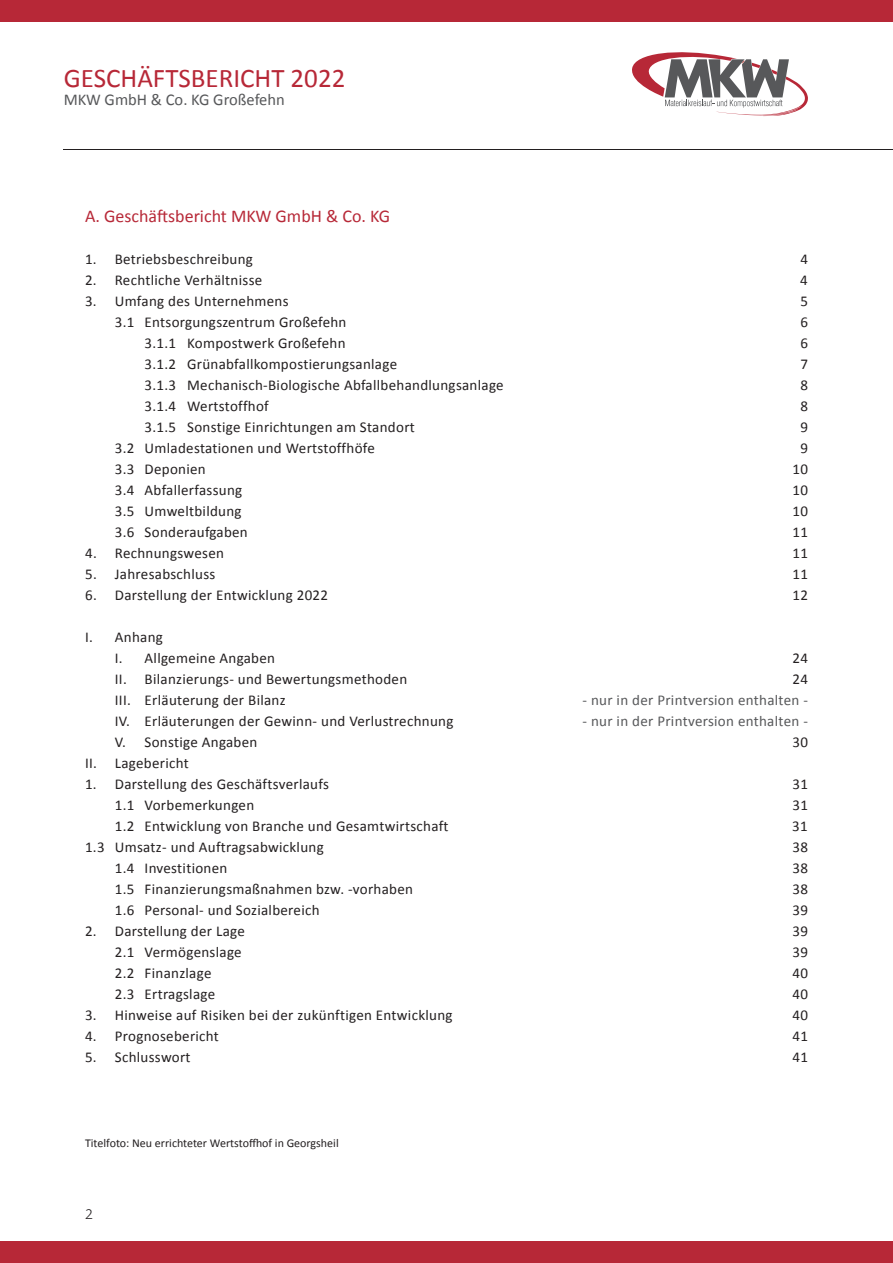
<style>
.page{position:relative;width:893px;height:1263px;background:#fff}
.page>*{position:absolute;margin:0;border:0;box-sizing:border-box;transform-origin:0 0}
.t1{font:27px "Calibri";color:#b72837}
.t2{font:18px "Calibri";color:#b72837}
.t3{font:16.5px "Calibri";color:#57585a}
.t4{font:15px/21px "Calibri";letter-spacing:.02em;color:#231f20}
.t5{font:15px "Calibri";letter-spacing:.02em;color:#57585a}
.t6{font:300 15px "Today SB";color:#231f20}
.t7{font:12px "Calibri";color:#231f20}
</style>
<div class="page">
<div style="left:0;top:0;width:893px;height:21px;background:#b72837"></div>
<div style="left:0;top:1242px;width:893px;height:21px;background:#b72837"></div>
<svg style="left:632px;top:52px;width:176px;height:64px"></svg>
<hr style="left:64px;top:149px;width:829px;height:1px;background:#231f20">
<h1 class="t1" style="left:64px;top:61px;width:283px">GESCHÄFTSBERICHT 2022</h1>
<p class="t3" style="left:64px;top:89px;width:223px">MKW GmbH &amp; Co. KG Großefehn</p>
<p class="t2" style="left:85px;top:205px;width:307px">A. Geschäftsbericht MKW GmbH &amp; Co. KG</p>
<p class="t4" style="left:85px;top:249px;width:169px">1. Betriebsbeschreibung</p>
<p class="t4" style="left:800px;top:249px;width:9px">4</p>
<p class="t4" style="left:85px;top:270px;width:179px">2. Rechtliche Verhältnisse</p>
<p class="t4" style="left:800px;top:270px;width:9px">4</p>
<p class="t4" style="left:85px;top:291px;width:205px">3. Umfang des Unternehmens</p>
<p class="t4" style="left:800px;top:291px;width:9px">5</p>
<p class="t4" style="left:115px;top:312px;width:233px">3.1 Entsorgungszentrum Großefehn</p>
<p class="t4" style="left:800px;top:312px;width:9px">6</p>
<p class="t4" style="left:145px;top:333px;width:202px">3.1.1 Kompostwerk Großefehn</p>
<p class="t4" style="left:800px;top:333px;width:9px">6</p>
<p class="t4" style="left:145px;top:354px;width:254px">3.1.2 Grünabfallkompostierungsanlage</p>
<p class="t4" style="left:800px;top:354px;width:9px">7</p>
<p class="t4" style="left:145px;top:375px;width:361px">3.1.3 Mechanisch-Biologische Abfallbehandlungsanlage</p>
<p class="t4" style="left:800px;top:375px;width:9px">8</p>
<p class="t4" style="left:145px;top:396px;width:126px">3.1.4 Wertstoffhof</p>
<p class="t4" style="left:800px;top:396px;width:9px">8</p>
<p class="t4" style="left:145px;top:417px;width:272px">3.1.5 Sonstige Einrichtungen am Standort</p>
<p class="t4" style="left:800px;top:417px;width:9px">9</p>
<p class="t4" style="left:115px;top:438px;width:261px">3.2 Umladestationen und Wertstoffhöfe</p>
<p class="t4" style="left:800px;top:438px;width:9px">9</p>
<p class="t4" style="left:115px;top:459px;width:92px">3.3 Deponien</p>
<p class="t4" style="left:792px;top:459px;width:17px">10</p>
<p class="t4" style="left:115px;top:480px;width:129px">3.4 Abfallerfassung</p>
<p class="t4" style="left:792px;top:480px;width:17px">10</p>
<p class="t4" style="left:115px;top:501px;width:128px">3.5 Umweltbildung</p>
<p class="t4" style="left:792px;top:501px;width:17px">10</p>
<p class="t4" style="left:115px;top:522px;width:134px">3.6 Sonderaufgaben</p>
<p class="t4" style="left:792px;top:522px;width:17px">11</p>
<p class="t4" style="left:85px;top:543px;width:140px">4. Rechnungswesen</p>
<p class="t4" style="left:792px;top:543px;width:17px">11</p>
<p class="t4" style="left:85px;top:564px;width:132px">5. Jahresabschluss</p>
<p class="t4" style="left:792px;top:564px;width:17px">11</p>
<p class="t4" style="left:85px;top:585px;width:244px">6. Darstellung der Entwicklung 2022</p>
<p class="t4" style="left:792px;top:585px;width:17px">12</p>
<p class="t4" style="left:115px;top:627px;width:162px;text-indent:-30px">I. Anhang<br>I. Allgemeine Angaben</p>
<p class="t4" style="left:792px;top:648px;width:17px">24</p>
<p class="t4" style="left:115px;top:669px;width:294px">II. Bilanzierungs- und Bewertungsmethoden</p>
<p class="t4" style="left:792px;top:669px;width:17px">24</p>
<p class="t4" style="left:115px;top:690px;width:172px">III. Erläuterung der Bilanz</p>
<p class="t5" style="left:582px;top:691px;width:227px">- nur in der Printversion enthalten -</p>
<p class="t4" style="left:115px;top:711px;width:340px">IV. Erläuterungen der Gewinn- und Verlustrechnung</p>
<p class="t5" style="left:582px;top:712px;width:227px">- nur in der Printversion enthalten -</p>
<p class="t4" style="left:115px;top:732px;width:144px">V. Sonstige Angaben</p>
<p class="t4" style="left:792px;top:732px;width:17px">30</p>
<p class="t4" style="left:85px;top:753px;width:105px">II. Lagebericht</p>
<p class="t4" style="left:85px;top:774px;width:245px">1. Darstellung des Geschäftsverlaufs</p>
<p class="t4" style="left:792px;top:774px;width:17px">31</p>
<p class="t4" style="left:115px;top:795px;width:141px">1.1 Vorbemerkungen</p>
<p class="t4" style="left:792px;top:795px;width:17px">31</p>
<p class="t4" style="left:115px;top:816px;width:335px">1.2 Entwicklung von Branche und Gesamtwirtschaft</p>
<p class="t4" style="left:792px;top:816px;width:17px">31</p>
<p class="t4" style="left:85px;top:837px;width:240px">1.3 Umsatz- und Auftragsabwicklung</p>
<p class="t4" style="left:792px;top:837px;width:17px">38</p>
<p class="t4" style="left:115px;top:858px;width:114px">1.4 Investitionen</p>
<p class="t4" style="left:792px;top:858px;width:17px">38</p>
<p class="t4" style="left:115px;top:879px;width:300px">1.5 Finanzierungsmaßnahmen bzw. -vorhaben</p>
<p class="t4" style="left:792px;top:879px;width:17px">38</p>
<p class="t4" style="left:115px;top:900px;width:206px">1.6 Personal- und Sozialbereich</p>
<p class="t4" style="left:792px;top:900px;width:17px">39</p>
<p class="t4" style="left:85px;top:921px;width:161px">2. Darstellung der Lage</p>
<p class="t4" style="left:792px;top:921px;width:17px">39</p>
<p class="t4" style="left:115px;top:942px;width:128px">2.1 Vermögenslage</p>
<p class="t4" style="left:792px;top:942px;width:17px">39</p>
<p class="t4" style="left:115px;top:963px;width:98px">2.2 Finanzlage</p>
<p class="t4" style="left:792px;top:963px;width:17px">40</p>
<p class="t4" style="left:115px;top:984px;width:102px">2.3 Ertragslage</p>
<p class="t4" style="left:792px;top:984px;width:17px">40</p>
<p class="t4" style="left:85px;top:1005px;width:369px">3. Hinweise auf Risiken bei der zukünftigen Entwicklung</p>
<p class="t4" style="left:792px;top:1005px;width:17px">40</p>
<p class="t4" style="left:85px;top:1026px;width:135px">4. Prognosebericht</p>
<p class="t4" style="left:792px;top:1026px;width:17px">41</p>
<p class="t4" style="left:85px;top:1047px;width:107px">5. Schlusswort</p>
<p class="t4" style="left:792px;top:1047px;width:17px">41</p>
<p class="t7" style="left:85px;top:1135px;width:255px">Titelfoto: Neu errichteter Wertstoffhof in Georgsheil</p>
<p class="t6" style="left:85px;top:1206px;width:9px">2</p>
</div>
